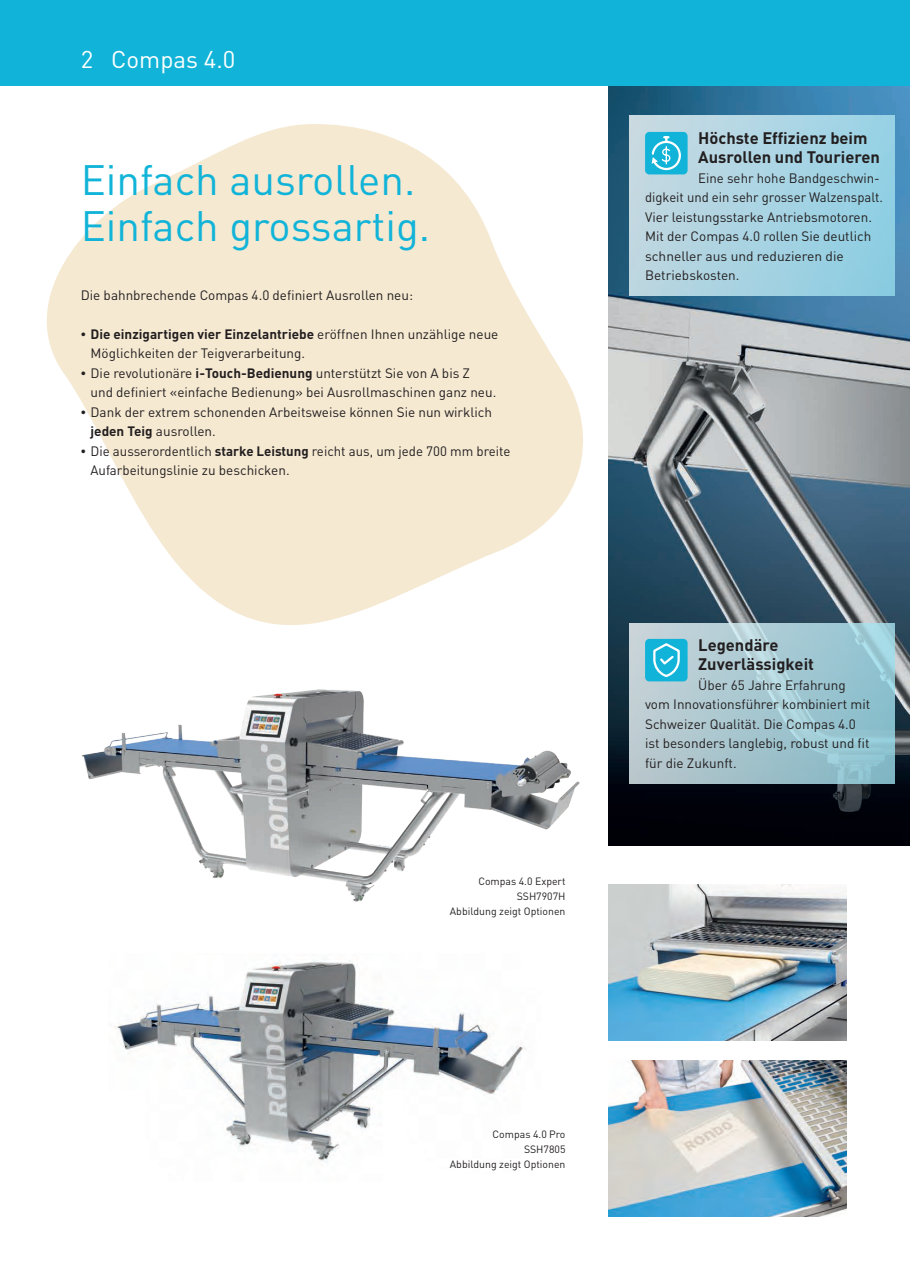
<style>
.page{position:relative;width:910px;height:1280px;background:#fff}
.page>*{position:absolute;margin:0;border:0;box-sizing:border-box;transform-origin:0 0}
.t1{font:42px/45.8px "DIN Pro";color:#11b4d8}
.t2{font:24px "DIN Pro";color:#fff}
.t3{font:700 16.5px/19.5px "DIN Pro";color:#231f20}
.t4{font:13.5px/19.5px "DIN Pro";color:#231f20}
.t5{font:10.5px/15px "DIN Pro";color:#231f20;text-align:right}
.s1{font-family:"Frutiger LT Std";font-stretch:condensed;font-size:10.5px}
.s2{font-weight:700}
</style>
<div class="page">
<img style="left:608px;top:85px;width:302px;height:761px">
<svg style="left:46px;top:124px;width:537px;height:501px;fill:#f5e9d2"></svg>
<div style="left:0;top:0;width:910px;height:85px;background:#11b4d8"></div>
<img style="left:82px;top:689px;width:498px;height:213px">
<img style="left:608px;top:885px;width:238px;height:156px">
<img style="left:608px;top:1060px;width:238px;height:156px">
<div style="left:629px;top:116px;width:266px;height:180px;background:linear-gradient(to right,#c3d8e1,#90cfe4)"></div>
<div style="left:645px;top:132px;width:43px;height:42px;background:#11b4d8;border-radius:4px"></div>
<svg style="left:651px;top:136px;width:30px;height:35px"></svg>
<svg style="left:629px;top:622px;width:266px;height:161px;background:#a6c8d1"></svg>
<div style="left:645px;top:639px;width:43px;height:42px;background:#11b4d8;border-radius:4px"></div>
<svg style="left:653px;top:643px;width:27px;height:35px"></svg>
<img style="left:114px;top:960px;width:412px;height:203px">
<h2 class="t2" style="left:81px;top:43px;width:156px">2 Compas 4.0</h2>
<h1 class="t1" style="left:81px;top:155px;width:351px">Einfach ausrollen.<br>Einfach grossartig.</h1>
<p class="t4" style="left:81px;top:284px;width:334px">Die bahnbrechende Compas 4.0 definiert Ausrollen neu:</p>
<p class="t4" style="left:91px;top:323px;width:409px;text-indent:-10px"><span class="s1">•</span> <span class="s2">Die einzigartigen vier Einzelantriebe</span> eröffnen Ihnen unzählige neue<br>Möglichkeiten der Teigverarbeitung.</p>
<p class="t4" style="left:91px;top:362px;width:407px;text-indent:-10px"><span class="s1">•</span> Die revolutionäre <span class="s2">i-Touch-Bedienung</span> unterstützt Sie von A bis Z<br>und definiert «einfache Bedienung» bei Ausrollmaschinen ganz neu.</p>
<p class="t4" style="left:91px;top:401px;width:403px;text-indent:-10px"><span class="s1">•</span> Dank der extrem schonenden Arbeitsweise können Sie nun wirklich <span class="s2">jeden Teig</span> ausrollen.</p>
<p class="t4" style="left:91px;top:440px;width:421px;text-indent:-10px"><span class="s1">•</span> Die ausserordentlich <span class="s2">starke Leistung</span> reicht aus, um jede 700 mm breite<br>Aufarbeitungslinie zu beschicken.</p>
<p class="t5" style="left:450px;top:873px;width:117px">Compas 4.0 Expert<br>SSH7907H<br>Abbildung zeigt Optionen</p>
<p class="t3" style="left:698px;top:127px;width:183px">Höchste Effizienz beim<br>Ausrollen und Tourieren</p>
<p class="t4" style="left:645px;top:167px;width:240px;text-indent:53px">Eine sehr hohe Bandgeschwin&shy;digkeit und ein sehr grosser Walzenspalt.<br>Vier leistungsstarke Antriebsmotoren.<br>Mit der Compas 4.0 rollen Sie deutlich schneller aus und reduzieren die Betriebskosten.</p>
<p class="t3" style="left:698px;top:634px;width:117px">Legendäre<br>Zuverlässigkeit</p>
<p class="t4" style="left:645px;top:674px;width:227px;text-indent:53px">Über 65 Jahre Erfahrung vom Innovationsführer kombiniert mit<br>Schweizer Qualität. Die Compas 4.0 ist besonders langlebig, robust und fit für die Zukunft.</p>
<p class="t5" style="left:450px;top:1126px;width:117px">Compas 4.0 Pro<br>SSH7805<br>Abbildung zeigt Optionen</p>
</div>
